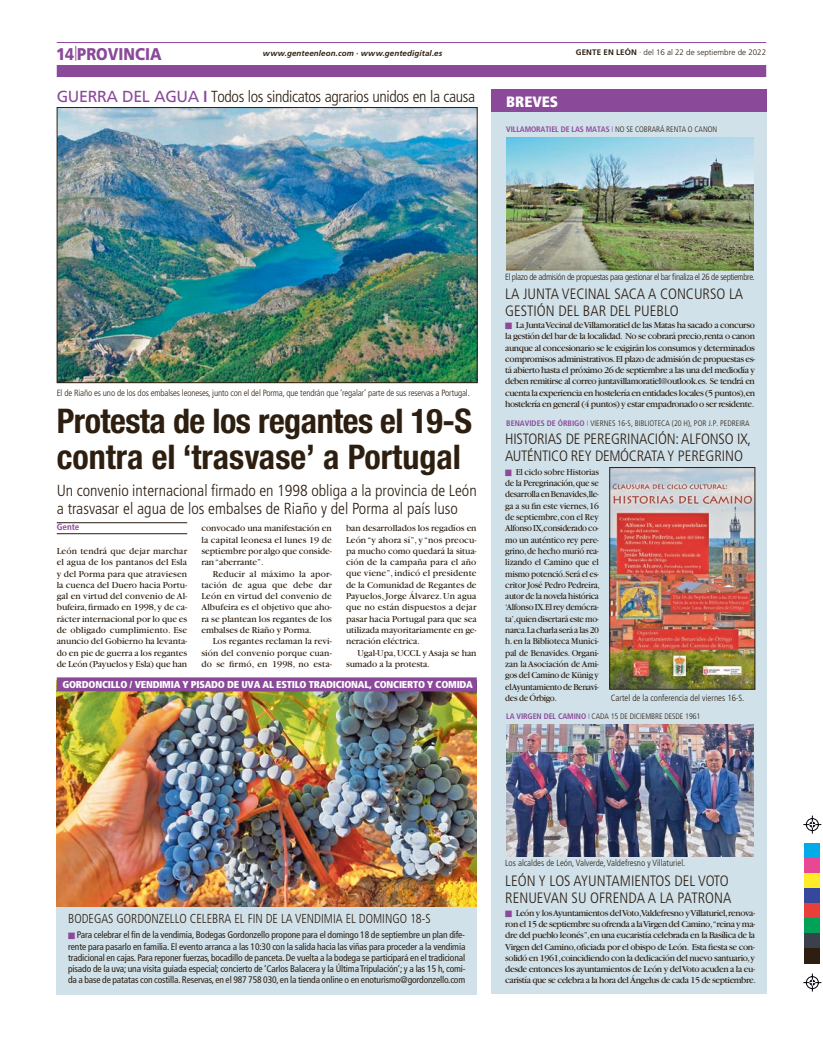
<style>
.page{position:relative;width:823px;height:1049px;background:#fff}
.page>*{position:absolute;margin:0;border:0;box-sizing:border-box;transform-origin:0 0}
.t1{font:700 condensed 34px/36px "Helvetica Neue LT Std";letter-spacing:-.015em;color:#2d1e10}
.t2{font:900 17px "Frutiger LT Std";color:#8b4999;scale:.88 1}
.t3{font:300 condensed 16px/18px "Frutiger LT Std";color:#2d1e10}
.t4{font:300 condensed 16px "Frutiger LT Std";letter-spacing:-.025em;color:#2d1e10}
.t5{font:300 condensed 15px/17px "Frutiger LT Std";color:#2d1e10}
.t6{font:900 condensed 15px "Frutiger LT Std";color:#fff}
.t7{font:300 condensed 13px "Frutiger LT Std";color:#2d1e10;scale:.95 1}
.t8{font:900 condensed 10px "Frutiger";letter-spacing:-.02em;color:#fff}
.t9{font:9.5px/11.3px "Garamond";letter-spacing:-.005em;color:#2d1e10;text-align:justify}
.t10{font:condensed 9.5px/11.3px "Frutiger LT Std";letter-spacing:-.015em;color:#2d1e10;text-align:justify}
.t11{font:9.5px/11.3px "Garamond";letter-spacing:-.005em;color:#2d1e10;text-align:justify;scale:.95 1}
.t12{font:300 condensed 9px "Frutiger LT Std";letter-spacing:-.015em;color:#2d1e10}
.t13{font:300 condensed 9px "Frutiger LT Std";letter-spacing:-.04em;color:#2d1e10}
.t14{font:700 condensed 9px "Frutiger LT Std";color:#8b4999}
.t15{font:300 condensed 8px "Frutiger";color:#2d1e10}
.t16{font:700 condensed 8px "Frutiger";letter-spacing:-.01em;color:#8b4999}
.t17{font:italic 700 8px "Frutiger LT Std";letter-spacing:.015em;color:#2d1e10}
.t18{font:300 8px "Frutiger LT Std";letter-spacing:.005em;color:#2d1e10}
.s1{font-weight:700}
.s2{font-weight:400;font-stretch:normal;color:#8b4999}
.s3{font-weight:700;color:#8b4999}
.s4{font-weight:300}
.s5{font-weight:300;color:#2d1e10}
.s6{color:#8b4999}
</style>
<div class="page">
<hr style="left:57px;top:42px;width:708px;height:1px;background:#8b4999">
<div style="left:57px;top:65px;width:708px;height:12px;background:#8b4999"></div>
<svg style="left:803px;top:815px;width:17px;height:19px"></svg>
<svg style="left:803px;top:973px;width:17px;height:18px"></svg>
<div style="left:804px;top:844px;width:15px;height:15px;background:#00abe7"></div>
<div style="left:804px;top:859px;width:15px;height:15px;background:#e74795"></div>
<div style="left:804px;top:874px;width:15px;height:15px;background:#ffeb27"></div>
<div style="left:804px;top:889px;width:15px;height:15px;background:#36489b"></div>
<div style="left:804px;top:904px;width:15px;height:15px;background:#e83f39"></div>
<div style="left:804px;top:919px;width:15px;height:15px;background:#00a159"></div>
<div style="left:804px;top:934px;width:15px;height:15px;background:#3a414c"></div>
<div style="left:804px;top:949px;width:15px;height:15px;background:#2d1e10"></div>
<img style="left:59px;top:109px;width:416px;height:272px">
<div style="left:57px;top:107px;width:420px;height:276px;border:1px solid #2d1e10"></div>
<hr style="left:57px;top:522px;width:130px;height:1px;background:#2d1e10">
<hr style="left:57px;top:533px;width:130px;height:1px;background:#2d1e10">
<div style="left:57px;top:685px;width:419px;height:310px;background:#d0e1ea"></div>
<img style="left:57px;top:691px;width:419px;height:215px">
<div style="left:57px;top:677px;width:419px;height:14px;background:#8b4999"></div>
<div style="left:491px;top:90px;width:275px;height:903px;background:#d0e1ea"></div>
<div style="left:491px;top:90px;width:275px;height:22px;background:#8b4999"></div>
<img style="left:506px;top:137px;width:247px;height:133px">
<img style="left:611px;top:469px;width:141px;height:218px">
<div style="left:609px;top:467px;width:145px;height:222px;border:1px solid #2d1e10"></div>
<img style="left:506px;top:724px;width:247px;height:132px">
<h2 class="t2" style="left:56px;top:44px;width:121px">14<sup>|</sup>PROVINCIA</h2>
<p class="t17" style="left:263px;top:49px;width:181px">www.genteenleon.com · www.gentedigital.es</p>
<p class="t18" style="left:575px;top:48px;width:192px"><span class="s1">GENTE EN LEÓN</span> · del 16 al 22 de septiembre de 2022</p>
<h3 class="t4" style="left:57px;top:87px;width:420px"><span class="s2">GUERRA DEL AGUA</span> <span class="s3">I</span> Todos los sindicatos agrarios unidos en la causa</h3>
<h3 class="t6" style="left:506px;top:92px;width:53px">BREVES</h3>
<p class="t16" style="left:506px;top:125px;width:212px">VILLAMORATIEL DE LAS MATAS <span class="s4">I</span> <span class="s5">NO SE COBRARÁ RENTA O CANON</span></p>
<p class="t12" style="left:57px;top:387px;width:414px">El de Riaño es uno de los dos embalses leoneses, junto con el del Porma, que tendrán que ‘regalar’ parte de sus reservas a Portugal.</p>
<h1 class="t1" style="left:57px;top:402px;width:417px">Protesta de los regantes el 19-S contra el ‘trasvase’ a Portugal</h1>
<h3 class="t3" style="left:57px;top:481px;width:421px">Un convenio internacional firmado en 1998 obliga a la provincia de León a trasvasar el agua de los embalses de Riaño y del Porma al país luso</h3>
<p class="t14" style="left:57px;top:522px;width:24px">Gente</p>
<p class="t9" style="left:57px;top:545px;width:132px">León tendrá que dejar marchar el agua de los pantanos del Esla y del Porma para que atraviesen la cuenca del Duero hacia Portu&shy;gal en virtud del convenio de Al&shy;bufeira, firmado en 1998, y de ca&shy;rácter internacional por lo que es de obligado cumplimiento. Ese anuncio del Gobierno ha levanta&shy;do en pie de guerra a los regantes de León (Payuelos y Esla) que han</p>
<p class="t9" style="left:201px;top:523px;width:132px">convocado una manifestación en la capital leonesa el lunes 19 de septiembre por algo que conside&shy;ran “aberrante”.</p>
<p class="t9" style="left:201px;top:568px;width:132px;text-indent:11px">Reducir al máximo la apor&shy;tación de agua que debe dar León en virtud del convenio de Albufeira es el objetivo que aho&shy;ra se plantean los regantes de los embalses de Riaño y Porma.</p>
<p class="t9" style="left:201px;top:636px;width:132px;text-indent:11px">Los regantes reclaman la revi&shy;sión del convenio porque cuan&shy;do se firmó, en 1998, no esta-</p>
<p class="t9" style="left:346px;top:523px;width:132px">ban desarrollados los regadíos en León “y ahora sí”, y “nos preocu&shy;pa mucho como quedará la situa&shy;ción de la campaña para el año que viene”, indicó el presidente de la Comunidad de Regantes de Payuelos, Jorge Álvarez. Un agua que no están dispuestos a dejar pasar hacia Portugal para que sea utilizada mayoritariamente en ge&shy;neración eléctrica.</p>
<p class="t9" style="left:346px;top:647px;width:132px;text-indent:11px">Ugal-Upa, UCCL y Asaja se han sumado a la protesta.</p>
<p class="t8" style="left:62px;top:678px;width:412px">GORDONCILLO / VENDIMIA Y PISADO DE UVA AL ESTILO TRADICIONAL, CONCIERTO Y COMIDA</p>
<p class="t13" style="left:504px;top:271px;width:251px">El plazo de admisión de propuestas para gestionar el bar finaliza el 26 de septiembre.</p>
<p class="t9" style="left:505px;top:319px;width:251px"><span class="s6">■</span> La Junta Vecinal de Villamoratiel de las Matas ha sacado a concurso la gestión del bar de la localidad. No se cobrará precio,renta o canon aunque al concesionario se le exigirán los consumos y determinados compromisos administrativos.El plazo de admisión de propuestas es&shy;tá abierto hasta el próximo 26 de septiembre a las una del mediodía y deben remitirse al correo juntavillamoratiel@outlook.es. Se tendrá en cuenta la experiencia en hostelería en entidades locales (5 puntos),en hostelería en general (4 puntos) y estar empadronado o ser residente.</p>
<h3 class="t5" style="left:505px;top:430px;width:247px">HISTORIAS DE PEREGRINACIÓN: ALFONSO IX,<br>AUTÉNTICO REY DEMÓCRATA Y PEREGRINO</h3>
<h3 class="t5" style="left:505px;top:286px;width:239px">LA JUNTA VECINAL SACA A CONCURSO LA<br>GESTIÓN DEL BAR DEL PUEBLO</h3>
<p class="t15" style="left:506px;top:419px;width:245px"><span class="s3">BENAVIDES DE ÓRBIGO</span> <span class="s6">I</span> VIERNES 16-S, BIBLIOTECA (20 H), POR J.P. PEDREIRA</p>
<p class="t11" style="left:505px;top:466px;width:101px"><span class="s6">■</span> El ciclo sobre Historias de la Peregrinación,que se desarrolla en Benavides,lle&shy;ga a su fin este viernes, 16 de septiembre, con el Rey Alfonso IX,considerado co&shy;mo un auténtico rey pere&shy;grino,de hecho murió rea&shy;lizando el Camino que el mismo potenció.Será el es&shy;critor José Pedro Pedreira, autor de la novela histórica ‘Alfonso IX.El rey demócra&shy;ta’,quien disertará este mo&shy;narca.La charla será a las 20 h. en la Biblioteca Munici&shy;pal de Benavides. Organi&shy;zan la Asociación de Ami&shy;gos del Camino de Künig y el Ayuntamiento de Benavi&shy;des de Órbigo.</p>
<p class="t12" style="left:610px;top:693px;width:135px">Cartel de la conferencia del viernes 16-S.</p>
<p class="t15" style="left:506px;top:712px;width:195px"><span class="s3">LA VIRGEN DEL CAMINO</span> <span class="s6">I</span> CADA 15 DE DICIEMBRE DESDE 1961</p>
<h3 class="t7" style="left:68px;top:911px;width:383px">BODEGAS GORDONZELLO CELEBRA EL FIN DE LA VENDIMIA EL DOMINGO 18-S</h3>
<p class="t10" style="left:68px;top:929px;width:399px"><span class="s6">■</span> Para celebrar el fin de la vendimia, Bodegas Gordonzello propone para el domingo 18 de septiembre un plan dife&shy;rente para pasarlo en familia. El evento arranca a las 10:30 con la salida hacia las viñas para proceder a la vendimia tradicional en cajas. Para reponer fuerzas, bocadillo de panceta. De vuelta a la bodega se participará en el tradicional pisado de la uva; una visita guiada especial; concierto de ‘Carlos Balacera y la Última Tripulación’; y a las 15 h, comi&shy;da a base de patatas con costilla. Reservas, en el 987 758 030, en la tienda online o en enoturismo@gordonzello.com</p>
<p class="t12" style="left:504px;top:858px;width:182px">Los alcaldes de León, Valverde, Valdefresno y Villaturiel.</p>
<h3 class="t5" style="left:505px;top:872px;width:227px">LEÓN Y LOS AYUNTAMIENTOS DEL VOTO<br>RENUEVAN SU OFRENDA A LA PATRONA</h3>
<p class="t9" style="left:505px;top:907px;width:252px"><span class="s6">■</span> León y los Ayuntamientos del Voto,Valdefresno y Villaturiel,renova&shy;ron el 15 de septiembre su ofrenda a la Virgen del Camino,“reina y ma&shy;dre del pueblo leonés”,en una eucaristía celebrada en la Basílica de la Virgen del Camino,oficiada por el obispo de León. Esta fiesta se con&shy;solidó en 1961,coincidiendo con la dedicación del nuevo santuario,y desde entonces los ayuntamientos de León y del Voto acuden a la eu&shy;caristía que se celebra a la hora del Ángelus de cada 15 de septiembre.</p>
</div>
